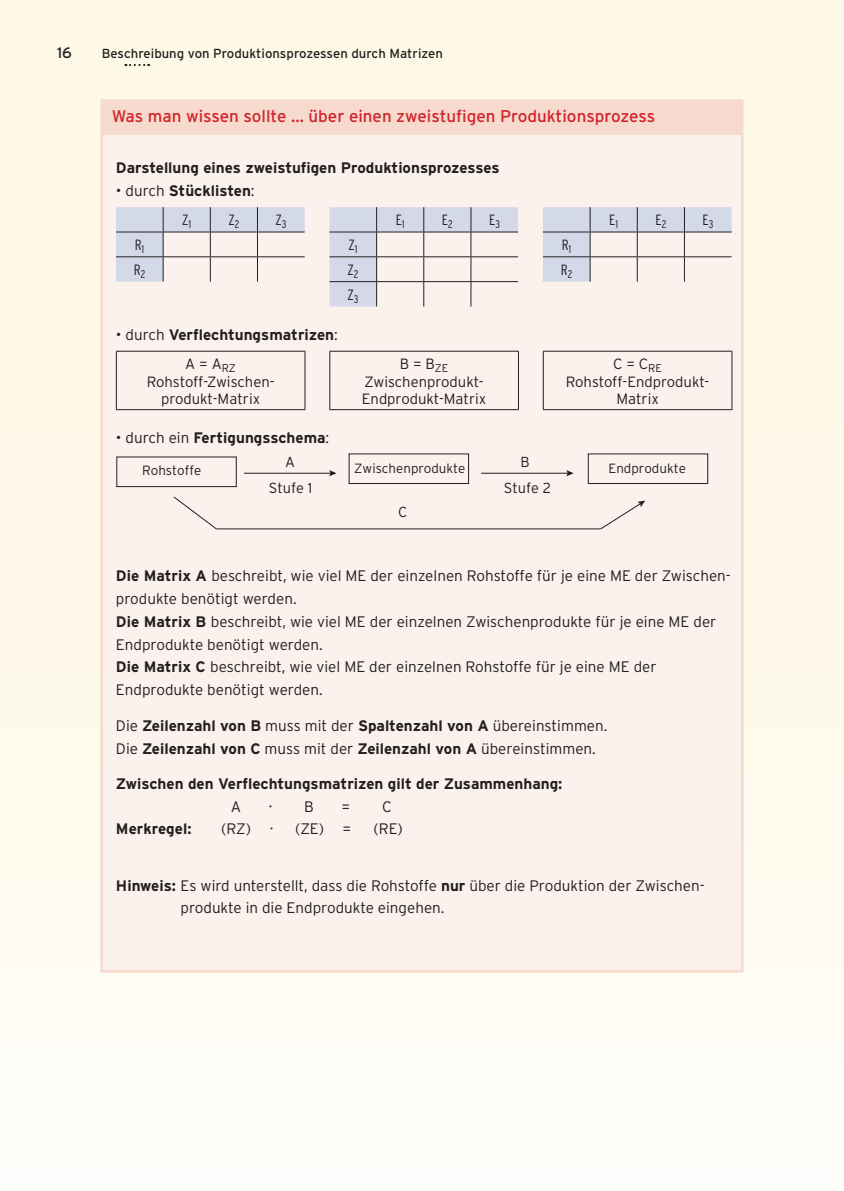
<style>
.page{position:relative;width:844px;height:1191px;background:#fff}
.page>*{position:absolute;margin:0;border:0;box-sizing:border-box;transform-origin:0 0}
.MO_Head_Beachte{font:16.97px "Interstate";color:#d1232a}
.MO_Fliesstext{font:300 15.22px/22.8px "Interstate";color:#231f20}
.MO_Fliesstext-2{font:700 15.22px/22.8px "Interstate";color:#231f20}
.t1{font:15.22px "Interstate";color:#231f20}
.HH_Tabelle_lb{font:300 14.88px/17.5px "Interstate";color:#231f20;text-align:center}
.MO_Tabelle_ztr{font:300 condensed 14.88px "Interstate";color:#231f20}
.t2{font:300 14.53px "Interstate";color:#231f20}
.t3{font:300 13.3px "Interstate";color:#231f20}
.t4{font:13.12px "Interstate";color:#231f20}
.s1{font-weight:300}
.s2{font-weight:700}
</style>
<div class="page">
<hr style="left:843px;top:0;width:1px;height:1191px;background:#fef9e7">
<div style="left:0;top:0;width:843px;height:1191px;background:#fef9e7"></div>
<svg style="left:125px;top:64px;width:24px;height:2px"></svg>
<div style="left:102px;top:101px;width:640px;height:33px;background:#f7dace"></div>
<div style="left:102px;top:134px;width:640px;height:837px;background:#fbf2ed"></div>
<hr style="left:100px;top:99px;width:643px;height:3px;background:#f7dace">
<hr style="left:100px;top:102px;width:3px;height:30px;background:#f7dace">
<hr style="left:740px;top:102px;width:3px;height:30px;background:#f7dace">
<hr style="left:100px;top:132px;width:643px;height:3px;background:#f7dace">
<hr style="left:100px;top:135px;width:3px;height:835px;background:#f7dace">
<hr style="left:740px;top:135px;width:3px;height:835px;background:#f7dace">
<hr style="left:100px;top:970px;width:643px;height:2px;background:#f7dace">
<svg style="left:116px;top:207px;width:615px;height:99px"></svg>
<hr style="left:116px;top:232px;width:47px;height:1px;background:#231f20">
<hr style="left:163px;top:232px;width:47px;height:1px;background:#231f20">
<hr style="left:210px;top:232px;width:47px;height:1px;background:#231f20">
<hr style="left:257px;top:232px;width:47px;height:1px;background:#231f20">
<hr style="left:116px;top:256px;width:47px;height:1px;background:#231f20">
<hr style="left:163px;top:256px;width:47px;height:1px;background:#231f20">
<svg style="left:163px;top:207px;width:1px;height:75px"></svg>
<hr style="left:210px;top:256px;width:47px;height:1px;background:#231f20">
<svg style="left:210px;top:207px;width:1px;height:75px"></svg>
<hr style="left:257px;top:256px;width:47px;height:1px;background:#231f20">
<svg style="left:257px;top:207px;width:1px;height:75px"></svg>
<hr style="left:329px;top:232px;width:47px;height:1px;background:#231f20">
<hr style="left:376px;top:232px;width:47px;height:1px;background:#231f20">
<hr style="left:423px;top:232px;width:48px;height:1px;background:#231f20">
<hr style="left:471px;top:232px;width:47px;height:1px;background:#231f20">
<hr style="left:329px;top:256px;width:47px;height:1px;background:#231f20">
<hr style="left:376px;top:256px;width:47px;height:1px;background:#231f20">
<hr style="left:423px;top:256px;width:48px;height:1px;background:#231f20">
<hr style="left:471px;top:256px;width:47px;height:1px;background:#231f20">
<hr style="left:329px;top:281px;width:47px;height:1px;background:#231f20">
<hr style="left:376px;top:281px;width:47px;height:1px;background:#231f20">
<svg style="left:376px;top:207px;width:1px;height:99px"></svg>
<hr style="left:423px;top:281px;width:48px;height:1px;background:#231f20">
<svg style="left:423px;top:207px;width:1px;height:99px"></svg>
<hr style="left:471px;top:281px;width:47px;height:1px;background:#231f20">
<svg style="left:470px;top:207px;width:1px;height:99px"></svg>
<hr style="left:543px;top:232px;width:47px;height:1px;background:#231f20">
<hr style="left:590px;top:232px;width:47px;height:1px;background:#231f20">
<hr style="left:637px;top:232px;width:47px;height:1px;background:#231f20">
<hr style="left:684px;top:232px;width:47px;height:1px;background:#231f20">
<hr style="left:543px;top:256px;width:47px;height:1px;background:#231f20">
<hr style="left:590px;top:256px;width:47px;height:1px;background:#231f20">
<svg style="left:589px;top:207px;width:1px;height:75px"></svg>
<hr style="left:637px;top:256px;width:47px;height:1px;background:#231f20">
<svg style="left:636px;top:207px;width:1px;height:75px"></svg>
<hr style="left:684px;top:256px;width:47px;height:1px;background:#231f20">
<svg style="left:684px;top:207px;width:1px;height:75px"></svg>
<hr style="left:116px;top:351px;width:189px;height:1px;background:#231f20">
<hr style="left:116px;top:351px;width:1px;height:58px;background:#231f20">
<hr style="left:304px;top:351px;width:1px;height:58px;background:#231f20">
<hr style="left:116px;top:409px;width:189px;height:1px;background:#231f20">
<hr style="left:329px;top:351px;width:189px;height:1px;background:#231f20">
<hr style="left:329px;top:351px;width:1px;height:58px;background:#231f20">
<hr style="left:518px;top:351px;width:1px;height:58px;background:#231f20">
<hr style="left:329px;top:409px;width:189px;height:1px;background:#231f20">
<hr style="left:543px;top:351px;width:189px;height:1px;background:#231f20">
<hr style="left:543px;top:351px;width:1px;height:58px;background:#231f20">
<hr style="left:731px;top:351px;width:1px;height:58px;background:#231f20">
<hr style="left:543px;top:409px;width:189px;height:1px;background:#231f20">
<div style="left:348px;top:453px;width:121px;height:31px;border:1px solid #231f20"></div>
<div style="left:116px;top:456px;width:121px;height:31px;border:1px solid #231f20"></div>
<div style="left:587px;top:453px;width:121px;height:31px;border:1px solid #231f20"></div>
<hr style="left:244px;top:473px;width:87px;height:1px;background:#231f20">
<svg style="left:329px;top:470px;width:7px;height:6px"></svg>
<hr style="left:481px;top:473px;width:87px;height:1px;background:#231f20">
<svg style="left:566px;top:470px;width:7px;height:6px"></svg>
<svg style="left:173px;top:496px;width:44px;height:34px"></svg>
<svg style="left:599px;top:500px;width:46px;height:30px"></svg>
<hr style="left:216px;top:528px;width:384px;height:1px;background:#231f20">
<p class="t1" style="left:57px;top:44px;width:16px">16</p>
<p class="t4" style="left:102px;top:46px;width:342px">Beschreibung von Produktionsprozessen durch Matrizen</p>
<p class="MO_Head_Beachte" style="left:112px;top:106px;width:545px">Was man wissen sollte … über einen zweistufigen Produktionsprozess</p>
<p class="MO_Fliesstext-2" style="left:116px;top:156px;width:385px">Darstellung eines zweistufigen Produktionsprozesses</p>
<p class="MO_Fliesstext-2" style="left:116px;top:179px;width:140px"><span class="s1">• durch</span> Stücklisten<span class="s1">:</span></p>
<p class="MO_Tabelle_ztr" style="left:182px;top:211px;width:11px">Z<sub>1</sub></p>
<p class="MO_Tabelle_ztr" style="left:228px;top:211px;width:12px">Z<sub>2</sub></p>
<p class="MO_Tabelle_ztr" style="left:275px;top:211px;width:13px">Z<sub>3</sub></p>
<p class="MO_Tabelle_ztr" style="left:395px;top:211px;width:11px">E<sub>1</sub></p>
<p class="MO_Tabelle_ztr" style="left:442px;top:211px;width:12px">E<sub>2</sub></p>
<p class="MO_Tabelle_ztr" style="left:489px;top:211px;width:12px">E<sub>3</sub></p>
<p class="MO_Tabelle_ztr" style="left:609px;top:211px;width:11px">E<sub>1</sub></p>
<p class="MO_Tabelle_ztr" style="left:655px;top:211px;width:12px">E<sub>2</sub></p>
<p class="MO_Tabelle_ztr" style="left:702px;top:211px;width:12px">E<sub>3</sub></p>
<p class="MO_Tabelle_ztr" style="left:135px;top:236px;width:11px">R<sub>1</sub></p>
<p class="MO_Tabelle_ztr" style="left:348px;top:236px;width:11px">Z<sub>1</sub></p>
<p class="MO_Tabelle_ztr" style="left:561px;top:236px;width:11px">R<sub>1</sub></p>
<p class="MO_Tabelle_ztr" style="left:134px;top:261px;width:13px">R<sub>2</sub></p>
<p class="MO_Tabelle_ztr" style="left:347px;top:261px;width:12px">Z<sub>2</sub></p>
<p class="MO_Tabelle_ztr" style="left:560px;top:261px;width:13px">R<sub>2</sub></p>
<p class="MO_Tabelle_ztr" style="left:347px;top:286px;width:13px">Z<sub>3</sub></p>
<p class="MO_Fliesstext-2" style="left:116px;top:323px;width:223px"><span class="s1">• durch</span> Verflechtungsmatrizen<span class="s1">:</span></p>
<p class="HH_Tabelle_lb" style="left:147px;top:355px;width:128px">A = A<sub>RZ<br></sub>Rohstoff-Zwischen&shy;produkt-Matrix</p>
<p class="HH_Tabelle_lb" style="left:362px;top:355px;width:126px">B = B<sub>ZE<br></sub>Zwischenprodukt-<br>Endprodukt-Matrix</p>
<p class="HH_Tabelle_lb" style="left:565px;top:355px;width:145px">C = C<sub>RE<br></sub>Rohstoff-Endprodukt-<br>Matrix</p>
<p class="MO_Fliesstext-2" style="left:116px;top:426px;width:215px"><span class="s1">• durch ein</span> Fertigungsschema<span class="s1">:</span></p>
<p class="t3" style="left:142px;top:463px;width:61px">Rohstoffe</p>
<p class="t3" style="left:608px;top:461px;width:79px">Endprodukte</p>
<p class="t2" style="left:285px;top:454px;width:11px">A</p>
<p class="t2" style="left:520px;top:454px;width:11px">B</p>
<p class="t2" style="left:398px;top:504px;width:11px">C</p>
<p class="t3" style="left:354px;top:461px;width:113px">Zwischenprodukte</p>
<p class="t2" style="left:269px;top:479px;width:45px">Stufe 1</p>
<p class="t2" style="left:503px;top:479px;width:49px">Stufe 2</p>
<p class="MO_Fliesstext" style="left:116px;top:564px;width:616px"><span class="s2">Die Matrix A</span> beschreibt, wie viel ME der einzelnen Rohstoffe für je eine ME der Zwischen&shy;produkte benötigt werden.</p>
<p class="MO_Fliesstext" style="left:116px;top:610px;width:601px"><span class="s2">Die Matrix B</span> beschreibt, wie viel ME der einzelnen Zwischenprodukte für je eine ME der<br>Endprodukte benötigt werden.</p>
<p class="MO_Fliesstext" style="left:116px;top:655px;width:542px"><span class="s2">Die Matrix C</span> beschreibt, wie viel ME der einzelnen Rohstoffe für je eine ME der<br>Endprodukte benötigt werden.</p>
<p class="MO_Fliesstext-2" style="left:116px;top:714px;width:493px"><span class="s1">Die</span> Zeilenzahl von B <span class="s1">muss mit der</span> Spaltenzahl von A <span class="s1">übereinstimmen.<br>Die</span> Zeilenzahl von C <span class="s1">muss mit der</span> Zeilenzahl von A <span class="s1">übereinstimmen.</span></p>
<p class="MO_Fliesstext-2" style="left:116px;top:772px;width:448px">Zwischen den Verflechtungsmatrizen gilt der Zusammenhang:</p>
<p class="MO_Fliesstext" style="left:231px;top:795px;width:12px">A</p>
<p class="MO_Fliesstext" style="left:269px;top:795px;width:46px">· B</p>
<p class="MO_Fliesstext" style="left:341px;top:795px;width:10px">=</p>
<p class="MO_Fliesstext" style="left:382px;top:795px;width:11px">C</p>
<p class="MO_Fliesstext-2" style="left:116px;top:817px;width:77px">Merkregel:</p>
<p class="MO_Fliesstext" style="left:221px;top:817px;width:54px">(RZ) ·</p>
<p class="MO_Fliesstext" style="left:295px;top:817px;width:57px">(ZE) =</p>
<p class="MO_Fliesstext" style="left:373px;top:817px;width:31px">(RE)</p>
<p class="MO_Fliesstext" style="left:180px;top:873px;width:524px;text-indent:-64px"><span class="s2">Hinweis:</span> Es wird unterstellt, dass die Rohstoffe <span class="s2">nur</span> über die Produktion der Zwischen&shy;produkte in die Endprodukte eingehen.</p>
</div>
